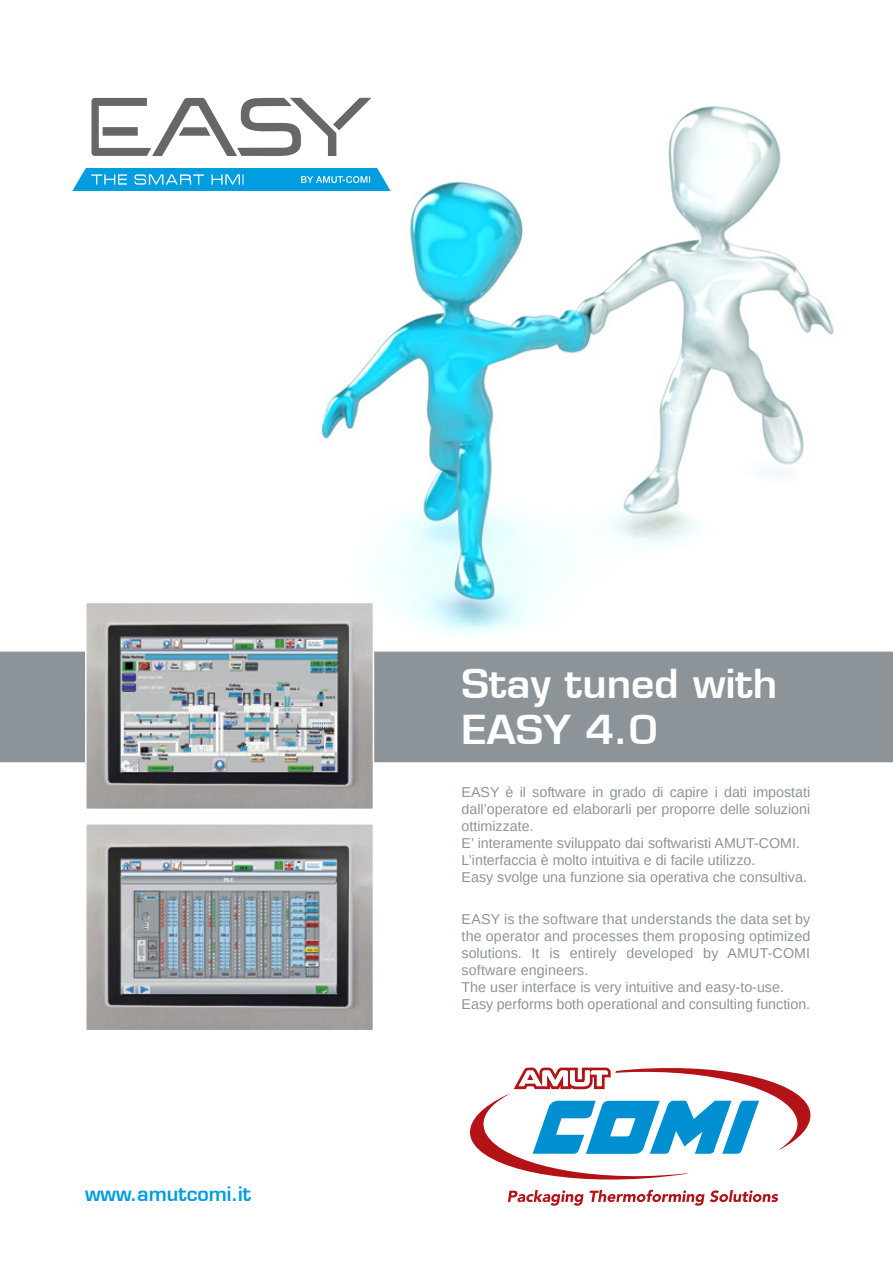
<style>
.page{position:relative;width:893px;height:1263px;background:#fff}
.page>*{position:absolute;margin:0;border:0;box-sizing:border-box;transform-origin:0 0}
.t1{font:600 39px/46.5px "Eurostile";color:#fff;scale:1.05 1}
.t2{font:600 19.5px "Eurostile";color:#009de0}
.t3{font:14.25px/17.1px "Liberation Sans";color:#8c949a}
</style>
<div class="page">
<img style="left:321px;top:97px;width:513px;height:538px">
<div style="left:0;top:652px;width:893px;height:110px;background:#8c949a"></div>
<svg style="left:470px;top:1067px;width:340px;height:113px"></svg>
<svg style="left:508px;top:1190px;width:75px;height:16px"></svg>
<svg style="left:590px;top:1190px;width:114px;height:16px"></svg>
<svg style="left:710px;top:1190px;width:68px;height:12px"></svg>
<img style="left:88px;top:826px;width:283px;height:202px">
<div style="left:85px;top:823px;width:289px;height:208px;border:2px solid #fff"></div>
<img style="left:88px;top:605px;width:283px;height:202px">
<div style="left:85px;top:602px;width:289px;height:208px;border:2px solid #fff"></div>
<svg style="left:72px;top:168px;width:319px;height:23px"></svg>
<svg style="left:91px;top:98px;width:280px;height:58px"></svg>
<h2 class="t2" style="left:85px;top:1182px;width:168px">www.amutcomi.it</h2>
<h1 class="t1" style="left:462px;top:660px;width:302px">Stay tuned with<br>EASY 4.0</h1>
<p class="t3" style="left:462px;top:783px;width:350px">EASY è il software in grado di capire i dati impostati dall’operatore ed elaborarli per proporre delle soluzioni ottimizzate.<br>E’ interamente sviluppato dai softwaristi AMUT-COMI.<br>L’interfaccia è molto intuitiva e di facile utilizzo.<br>Easy svolge una funzione sia operativa che consultiva.</p>
<p class="t3" style="left:462px;top:910px;width:350px">EASY is the software that understands the data set by the operator and processes them proposing optimized solutions. It is entirely developed by AMUT-COMI software engineers.<br>The user interface is very intuitive and easy-to-use.<br>Easy performs both operational and consulting function.</p>
</div>
